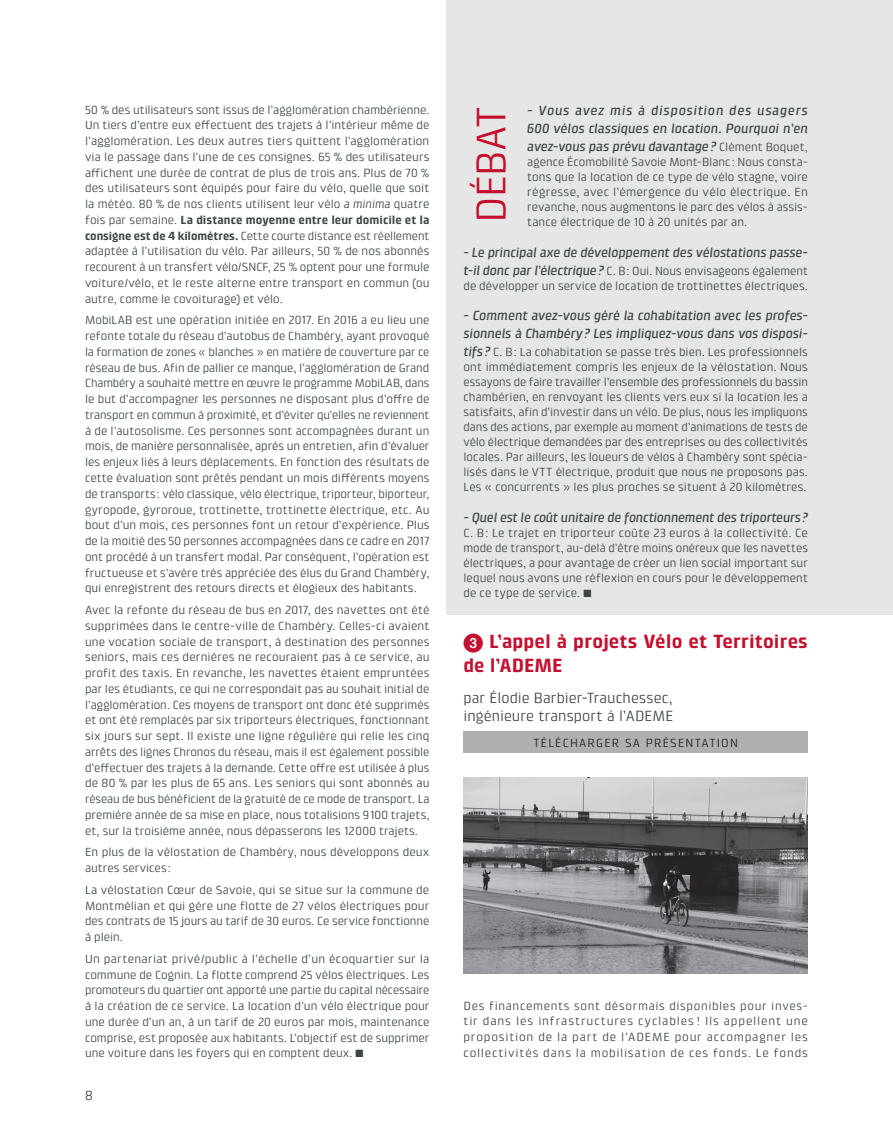
<style>
.page{position:relative;width:893px;height:1127px;background:#fff}
.page>*{position:absolute;margin:0;border:0;box-sizing:border-box;transform-origin:0 0}
.t1{font:42px "Klint LT Pro";letter-spacing:-.01em;color:#c3102f}
.t2{font:700 19.5px/23.4px "Klint LT Pro";letter-spacing:.005em;color:#c3102f}
.t3{font:15px/18px "Klint LT Pro";letter-spacing:.005em;color:#3c4542}
.t4{font:italic 500 13.5px/18px "Klint LT Pro";letter-spacing:-.01em;color:#3c4542;text-align:justify}
.t5{font:13.5px "Klint LT Pro";color:#3c4542}
.t6{font:12px/15.8px "Klint LT Pro";letter-spacing:.005em;color:#3c4542;text-align:justify}
.t7{font:12px "Klint LT Pro";color:#231f20}
.s1{font-style:italic}
.s2{font-weight:700}
.s3{font-weight:400;font-style:normal;font-size:12px}
.s4{font-weight:500;font-style:italic;font-size:13.5px}
.s5{font-family:"European Pi One";font-weight:400}
</style>
<div class="page">
<div style="left:446px;top:0;width:447px;height:614px;background:#e5e6e5"></div>
<div style="left:463px;top:732px;width:345px;height:21px;background:#b1b0ae"></div>
<img style="left:463px;top:777px;width:345px;height:196px">
<p class="t6" style="left:85px;top:102px;width:346px">50 % des utilisateurs sont issus de l’agglomération chambérienne.<br>Un tiers d’entre eux effectuent des trajets à l’intérieur même de l’agglomération. Les deux autres tiers quittent l’agglomération via le passage dans l’une de ces consignes. 65 % des utilisateurs affichent une durée de contrat de plus de trois ans. Plus de 70 % des utilisateurs sont équipés pour faire du vélo, quelle que soit la météo. 80 % de nos clients utilisent leur vélo <span class="s1">a minima</span> quatre fois par semaine. <span class="s2">La distance moyenne entre leur domicile et la consigne est de 4 kilomètres.</span> Cette courte distance est réellement adaptée à l’utilisation du vélo. Par ailleurs, 50 % de nos abonnés recourent à un transfert vélo/SNCF, 25 % optent pour une formule voiture/vélo, et le reste alterne entre transport en commun (ou autre, comme le covoiturage) et vélo.</p>
<p class="t6" style="left:85px;top:312px;width:346px">MobiLAB est une opération initiée en 2017. En 2016 a eu lieu une refonte totale du réseau d’autobus de Chambéry, ayant provoqué la formation de zones « blanches » en matière de couverture par ce réseau de bus. Afin de pallier ce manque, l’agglomération de Grand Chambéry a souhaité mettre en œuvre le programme MobiLAB, dans le but d’accompagner les personnes ne disposant plus d’offre de transport en commun à proximité, et d’éviter qu’elles ne reviennent à de l’autosolisme. Ces personnes sont accompagnées durant un mois, de manière personnalisée, après un entretien, afin d’évaluer les enjeux liés à leurs déplacements. En fonction des résultats de cette évaluation sont prêtés pendant un mois différents moyens de transports: vélo classique, vélo électrique, triporteur, biporteur, gyropode, gyroroue, trottinette, trottinette électrique, etc. Au bout d’un mois, ces personnes font un retour d’expérience. Plus de la moitié des 50 personnes accompagnées dans ce cadre en 2017 ont procédé à un transfert modal. Par conséquent, l’opération est fructueuse et s’avère très appréciée des élus du Grand Chambéry, qui enregistrent des retours directs et élogieux des habitants.</p>
<p class="t6" style="left:85px;top:602px;width:346px">Avec la refonte du réseau de bus en 2017, des navettes ont été supprimées dans le centre-ville de Chambéry. Celles-ci avaient une vocation sociale de transport, à destination des personnes seniors, mais ces dernières ne recouraient pas à ce service, au profit des taxis. En revanche, les navettes étaient empruntées par les étudiants, ce qui ne correspondait pas au souhait initial de l’agglomération. Ces moyens de transport ont donc été supprimés et ont été remplacés par six triporteurs électriques, fonctionnant six jours sur sept. Il existe une ligne régulière qui relie les cinq arrêts des lignes Chronos du réseau, mais il est également possible d’effectuer des trajets à la demande. Cette offre est utilisée à plus de 80 % par les plus de 65 ans. Les seniors qui sont abonnés au réseau de bus bénéficient de la gratuité de ce mode de transport. La première année de sa mise en place, nous totalisions 9100 trajets, et, sur la troisième année, nous dépasserons les 12000 trajets.</p>
<p class="t6" style="left:85px;top:844px;width:346px">En plus de la vélostation de Chambéry, nous développons deux autres services:</p>
<p class="t6" style="left:85px;top:882px;width:346px">La vélostation Cœur de Savoie, qui se situe sur la commune de Montmélian et qui gère une flotte de 27 vélos électriques pour des contrats de 15 jours au tarif de 30 euros. Ce service fonctionne à plein.</p>
<p class="t6" style="left:85px;top:951px;width:346px">Un partenariat privé/public à l’échelle d’un écoquartier sur la commune de Cognin. La flotte comprend 25 vélos électriques. Les promoteurs du quartier ont apporté une partie du capital nécessaire à la création de ce service. La location d’un vélo électrique pour une durée d’un an, à un tarif de 20 euros par mois, maintenance comprise, est proposée aux habitants. L’objectif est de supprimer une voiture dans les foyers qui en comptent deux. ■</p>
<p class="t5" style="left:85px;top:1088px;width:9px">8</p>
<p class="t4" style="left:527px;top:101px;width:282px">- Vous avez mis à disposition des usagers 600 vélos classiques en location. Pourquoi n’en avez-vous pas prévu davantage? <span class="s3">Clément Boquet,</span></p>
<p class="t6" style="left:527px;top:154px;width:282px;line-height:15px">agence Écomobilité Savoie Mont-Blanc: Nous consta&shy;tons que la location de ce type de vélo stagne, voire régresse, avec l’émergence du vélo électrique. En revanche, nous augmentons le parc des vélos à assis&shy;tance électrique de 10 à 20 unités par an.</p>
<p class="t4" style="left:463px;top:243px;width:346px">- Le principal axe de développement des vélostations passe-</p>
<p class="t6" style="left:463px;top:263px;width:346px;line-height:15px"><span class="s4">t-il donc par l’électrique?</span> C. B: Oui. Nous envisageons également de développer un service de location de trottinettes électriques.</p>
<p class="t4" style="left:463px;top:307px;width:346px">- Comment avez-vous géré la cohabitation avec les profes&shy;sionnels à Chambéry? Les impliquez-vous dans vos disposi-</p>
<p class="t6" style="left:463px;top:345px;width:346px;line-height:15px"><span class="s4">tifs?</span> C. B: La cohabitation se passe très bien. Les professionnels ont immédiatement compris les enjeux de la vélostation. Nous essayons de faire travailler l’ensemble des professionnels du bassin chambérien, en renvoyant les clients vers eux si la location les a satisfaits, afin d’investir dans un vélo. De plus, nous les impliquons dans des actions, par exemple au moment d’animations de tests de vélo électrique demandées par des entreprises ou des collectivités locales. Par ailleurs, les loueurs de vélos à Chambéry sont spécia&shy;lisés dans le VTT électrique, produit que nous ne proposons pas.<br>Les « concurrents » les plus proches se situent à 20 kilomètres.</p>
<p class="t4" style="left:463px;top:508px;width:346px">- Quel est le coût unitaire de fonctionnement des triporteurs?</p>
<p class="t6" style="left:463px;top:525px;width:346px;line-height:15px">C. B: Le trajet en triporteur coûte 23 euros à la collectivité. Ce mode de transport, au-delà d’être moins onéreux que les navettes électriques, a pour avantage de créer un lien social important sur lequel nous avons une réflexion en cours pour le développement de ce type de service. ■</p>
<h2 class="t2" style="left:463px;top:630px;width:346px"><span class="s5">3</span> L’appel à projets Vélo et Territoires de l’ADEME</h2>
<p class="t3" style="left:463px;top:689px;width:211px">par Élodie Barbier-Trauchessec, ingénieure transport à l’ADEME</p>
<p class="t7" style="left:533px;top:736px;width:17px">Télécharger</p>
<p class="t7" style="left:625px;top:736px;width:30px">sa présentation</p>
<h1 class="t1" style="left:467px;top:223px;width:118px;rotate:-90deg">DÉBAT</h1>
<p class="t6" style="left:463px;top:997px;width:346px">Des financements sont désormais disponibles pour inves&shy;tir dans les infrastructures cyclables ! Ils appellent une proposition de la part de l’ADEME pour accompagner les collectivités dans la mobilisation de ces fonds. Le fonds</p>
</div>
